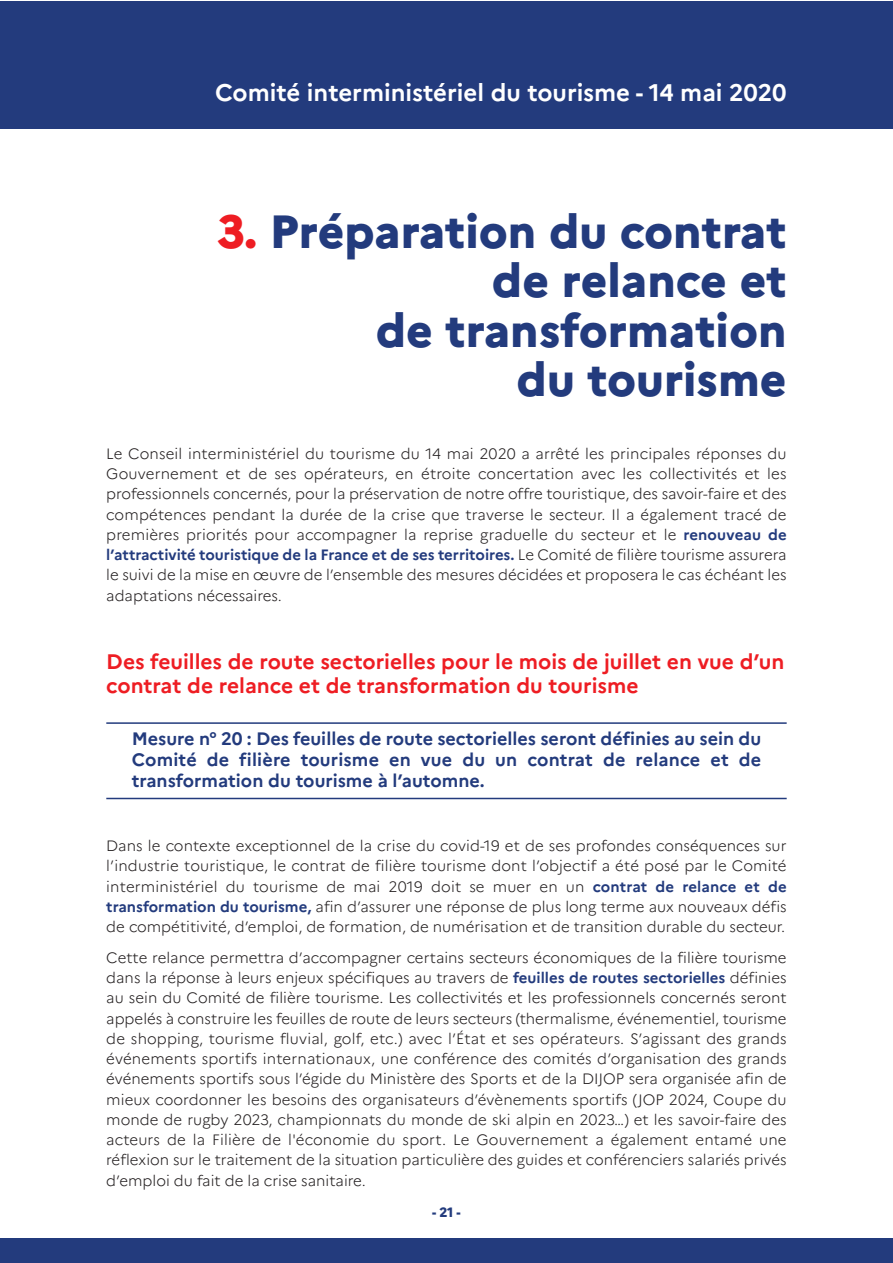
<style>
.page{position:relative;width:893px;height:1263px;background:#fff}
.page>*{position:absolute;margin:0;border:0;box-sizing:border-box;transform-origin:0 0}
.t1{font:800 46.5px/49.5px "Marianne";color:#233b7d;text-align:right}
.t2{font:700 24px "Marianne";color:#fff}
.t3{font:700 21px/24px "Marianne";color:#ee1d23}
.t4{font:700 18px/21px "Marianne";color:#233b7d;text-align:justify}
.t5{font:300 15px/20.2px "Marianne";color:#231f20;text-align:justify}
.t6{font:800 13.5px "Marianne";color:#233b7d}
.s1{color:#ee1d23}
.s2{font-weight:700;color:#233b7d}
</style>
<div class="page">
<div style="left:0;top:1px;width:893px;height:127px;background:#233b7d"></div>
<div style="left:0;top:1239px;width:893px;height:24px;background:#233b7d"></div>
<hr style="left:106px;top:722px;width:681px;height:2px;background:#233b7d">
<hr style="left:106px;top:798px;width:681px;height:1px;background:#233b7d">
<h2 class="t2" style="left:215px;top:83px;width:573px">Comité interministériel du tourisme - 14 mai 2020</h2>
<h1 class="t1" style="left:217px;top:211px;width:571px"><span class="s1">3.</span> Préparation du contrat de relance et<br>de transformation<br>du tourisme</h1>
<p class="t5" style="left:106px;top:445px;width:682px">le conseil interministériel du tourisme du 14 mai 2020 a arrêté les principales réponses du gouvernement et de ses opérateurs, en étroite concertation avec les collectivités et les professionnels concernés, pour la préservation de notre offre touristique, des savoir-faire et des compétences pendant la durée de la crise que traverse le secteur. Il a également tracé de premières priorités pour accompagner la reprise graduelle du secteur et le <span class="s2">renouveau de l’attractivité touristique de la France et de ses territoires.</span> le comité de filière tourisme assurera le suivi de la mise en œuvre de l’ensemble des mesures décidées et proposera le cas échéant les adaptations nécessaires.</p>
<h3 class="t3" style="left:106px;top:652px;width:680px">Des feuilles de route sectorielles pour le mois de juillet en vue d’un contrat de relance et de transformation du tourisme</h3>
<p class="t4" style="left:132px;top:730px;width:631px">Mesure n° 20 : Des feuilles de route sectorielles seront définies au sein du Comité de filière tourisme en vue du un contrat de relance et de transformation du tourisme à l’automne.</p>
<p class="t5" style="left:106px;top:837px;width:682px">Dans le contexte exceptionnel de la crise du covid-19 et de ses profondes conséquences sur l’industrie touristique, le contrat de filière tourisme dont l’objectif a été posé par le comité interministériel du tourisme de mai 2019 doit se muer en un <span class="s2">contrat de relance et de transformation du tourisme,</span> afin d’assurer une réponse de plus long terme aux nouveaux défis de compétitivité, d’emploi, de formation, de numérisation et de transition durable du secteur.</p>
<p class="t5" style="left:106px;top:949px;width:682px">cette relance permettra d’accompagner certains secteurs économiques de la filière tourisme dans la réponse à leurs enjeux spécifiques au travers de <span class="s2">feuilles de routes sectorielles</span> définies au sein du comité de filière tourisme. les collectivités et les professionnels concernés seront appelés à construire les feuilles de route de leurs secteurs (thermalisme, événementiel, tourisme de shopping, tourisme fluvial, golf, etc.) avec l’état et ses opérateurs. S’agissant des grands événements sportifs internationaux, une conférence des comités d’organisation des grands événements sportifs sous l’égide du Ministère des Sports et de la DIJOP sera organisée afin de mieux coordonner les besoins des organisateurs d’évènements sportifs (JOP 2024, coupe du monde de rugby 2023, championnats du monde de ski alpin en 2023…) et les savoir-faire des acteurs de la Filière de l'économie du sport. le gouvernement a également entamé une réflexion sur le traitement de la situation particulière des guides et conférenciers salariés privés d’emploi du fait de la crise sanitaire.</p>
<p class="t6" style="left:432px;top:1207px;width:30px">-21-</p>
</div>
